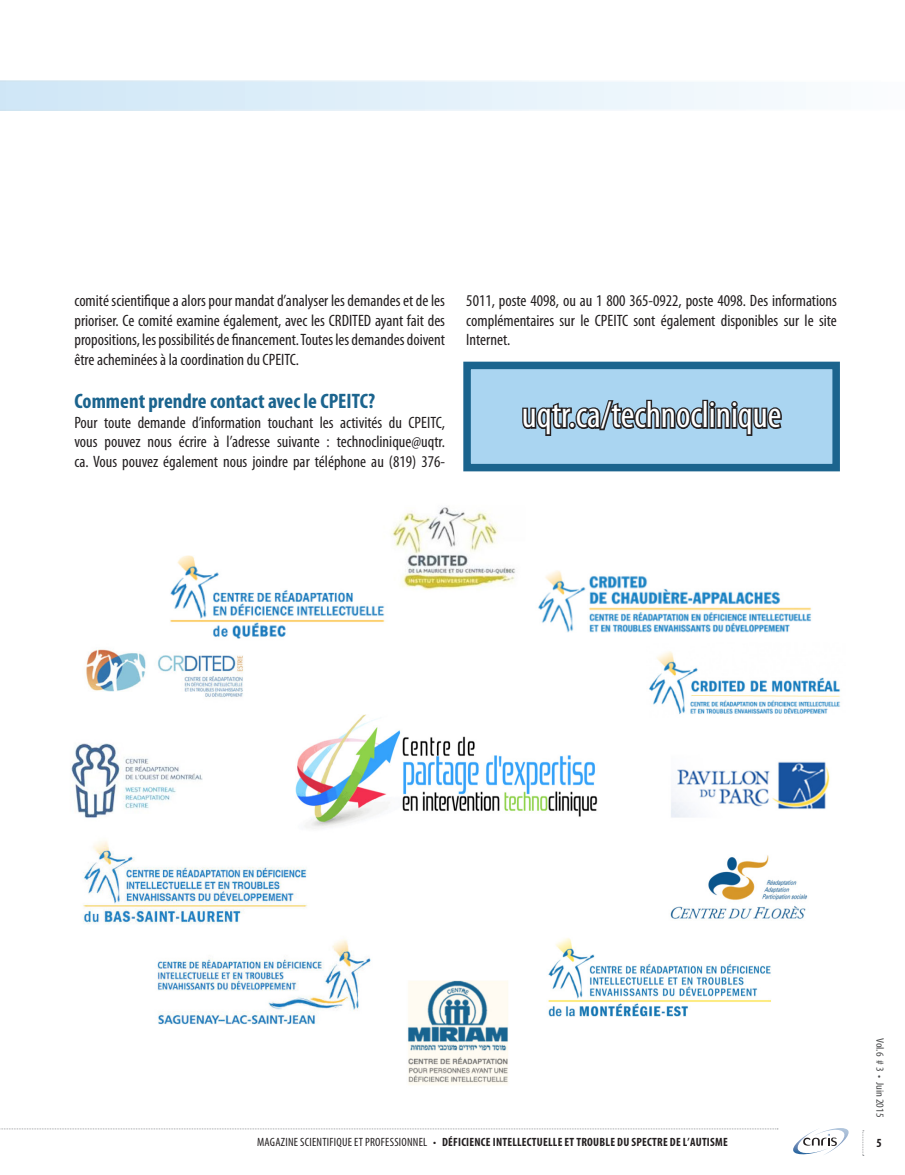
<style>
.page{position:relative;width:905px;height:1175px;background:#fff}
.page>*{position:absolute;margin:0;border:0;box-sizing:border-box;transform-origin:0 0}
.texte{font:condensed 37.5px "Myriad Pro";color:#fff}
.Sous-titres{font:700 condensed 21px "Myriad Pro";color:#1b648e}
.texte-2{font:condensed 16.5px/19.5px "Myriad Pro";color:#231f20;text-align:justify}
.t1{font:700 condensed 12.45px "Myriad Pro";color:#231f20}
.t2{font:700 condensed 12px "Myriad Pro";letter-spacing:.02em;color:#231f20}
.t3{font:condensed 10.8px "Myriad Pro";color:#4b4c4d;scale:1.11 1}
.s1{font-weight:400}
</style>
<div class="page">
<svg style="left:793px;top:1128px;width:55px;height:27px"></svg>
<svg style="left:862px;top:1130px;width:1px;height:26px"></svg>
<svg style="left:0;top:1128px;width:778px;height:1px"></svg>
<div style="left:463px;top:362px;width:376px;height:109px;background:#aad5f1;border:8px solid #1b648e"></div>
<svg style="left:0;top:80px;width:784px;height:31px"></svg>
<img style="left:70px;top:507px;width:771px;height:578px">
<svg style="left:520px;top:399px;width:185px;height:130px"></svg>
<div style="left:702px;top:400px;width:6px;height:29px;border:3px solid #231f20"></div>
<div style="left:709px;top:407px;width:6px;height:22px;border:3px solid #231f20"></div>
<div style="left:709px;top:401px;width:6px;height:7px;border:3px solid #231f20;border-radius:50%"></div>
<svg style="left:714px;top:401px;width:69px;height:71px"></svg>
<p class="texte-2" style="left:74px;top:291px;width:372px">comité scientifique a alors pour mandat d’analyser les demandes et de les prioriser. Ce comité examine également, avec les CRDITED ayant fait des propositions, les possibilités de financement. Toutes les demandes doivent être acheminées à la coordination du CPEITC.</p>
<p class="Sous-titres" style="left:74px;top:388px;width:302px">Comment prendre contact avec le CPEITC?</p>
<p class="texte-2" style="left:74px;top:412px;width:372px">Pour toute demande d’information touchant les activités du CPEITC, vous pouvez nous écrire à l’adresse suivante : technoclinique@uqtr. ca. Vous pouvez également nous joindre par téléphone au (819) 376-</p>
<p class="texte-2" style="left:466px;top:291px;width:372px">5011, poste 4098, ou au 1 800 365-0922, poste 4098. Des informations complémentaires sur le CPEITC sont également disponibles sur le site Internet.</p>
<p class="texte" style="left:522px;top:392px;width:261px">uqtr.ca/technoclinique</p>
<p class="t2" style="left:257px;top:1134px;width:472px"><span class="s1">MAGAZINE SCIENTIFIQUE ET PROFESSIONNEL •</span> DÉFICIENCE INTELLECTUELLE ET TROUBLE DU SPECTRE DE L’AUTISME</p>
<p class="t3" style="left:886px;top:1038px;width:73px;rotate:90deg">Vol.6 # 3 • Juin 2015</p>
<p class="t1" style="left:876px;top:1134px;width:7px">5</p>
</div>
